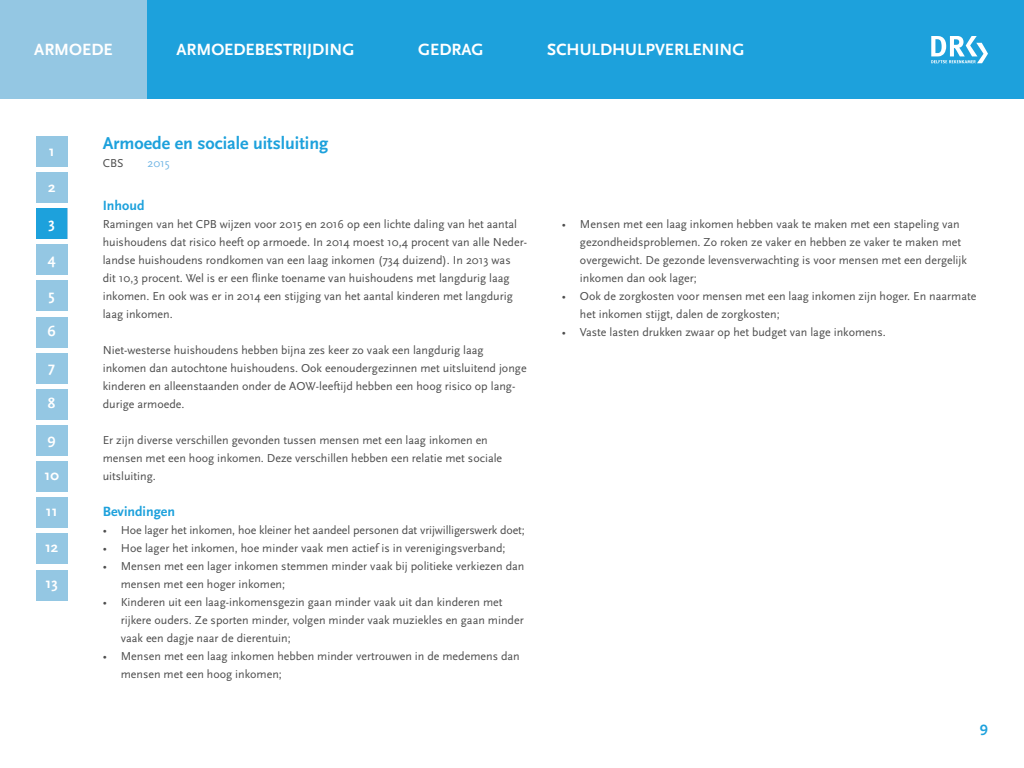
<style>
.page{position:relative;width:1024px;height:768px;background:#fff}
.page>*{position:absolute;margin:0;border:0;box-sizing:border-box;transform-origin:0 0}
.t1{font:700 18px "Scala Sans";color:#1da1dc}
.t2{font:700 17px "Scala Sans";color:#fff}
.t3{font:700 15px "Scala Sans";color:#fff}
.t4{font:700 15px "Scala Sans";color:#1da1dc}
.t5{font:700 14px "Scala Sans";color:#1da1dc}
.t6{font:12px/18px "Scala Sans";color:#4d4d4d}
.t7{font:12px "Scala Sans";color:#74b7e5}
</style>
<div class="page">
<div style="left:36px;top:172px;width:31px;height:31px;background:#94c7e3"></div>
<div style="left:36px;top:317px;width:31px;height:30px;background:#94c7e3"></div>
<div style="left:36px;top:461px;width:31px;height:31px;background:#94c7e3"></div>
<div style="left:36px;top:244px;width:31px;height:31px;background:#94c7e3"></div>
<div style="left:36px;top:389px;width:31px;height:31px;background:#94c7e3"></div>
<div style="left:36px;top:534px;width:31px;height:30px;background:#94c7e3"></div>
<div style="left:36px;top:353px;width:31px;height:31px;background:#94c7e3"></div>
<div style="left:36px;top:497px;width:31px;height:31px;background:#94c7e3"></div>
<div style="left:36px;top:281px;width:31px;height:30px;background:#94c7e3"></div>
<div style="left:36px;top:425px;width:31px;height:31px;background:#94c7e3"></div>
<div style="left:36px;top:570px;width:31px;height:30px;background:#94c7e3"></div>
<div style="left:36px;top:136px;width:31px;height:31px;background:#94c7e3"></div>
<div style="left:0;top:0;width:1024px;height:99px;background:#1da1dc"></div>
<svg style="left:931px;top:36px;width:57px;height:27px"></svg>
<div style="left:36px;top:208px;width:31px;height:31px;background:#1da1dc"></div>
<div style="left:0;top:0;width:147px;height:99px;background:#94c7e3"></div>
<h2 class="t2" style="left:34px;top:41px;width:80px">ARMOEDE</h2>
<h2 class="t2" style="left:176px;top:41px;width:180px">ARMOEDEBESTRIJDING</h2>
<h2 class="t2" style="left:418px;top:41px;width:67px">GEDRAG</h2>
<h2 class="t2" style="left:547px;top:41px;width:199px">SCHULDHULPVERLENING</h2>
<p class="t3" style="left:49px;top:143px;width:7px">1</p>
<p class="t3" style="left:48px;top:179px;width:9px">2</p>
<p class="t3" style="left:48px;top:215px;width:8px">3</p>
<p class="t3" style="left:48px;top:251px;width:9px">4</p>
<p class="t3" style="left:49px;top:287px;width:8px">5</p>
<p class="t3" style="left:48px;top:323px;width:10px">6</p>
<p class="t3" style="left:48px;top:359px;width:8px">7</p>
<p class="t3" style="left:48px;top:395px;width:9px">8</p>
<p class="t3" style="left:48px;top:431px;width:10px">9</p>
<p class="t3" style="left:45px;top:467px;width:16px">10</p>
<p class="t3" style="left:46px;top:503px;width:13px">11</p>
<p class="t3" style="left:45px;top:539px;width:15px">12</p>
<p class="t3" style="left:46px;top:575px;width:14px">13</p>
<h1 class="t1" style="left:103px;top:134px;width:227px">Armoede en sociale uitsluiting</h1>
<p class="t6" style="left:103px;top:154px;width:22px">CBS</p>
<p class="t7" style="left:148px;top:157px;width:24px">2015</p>
<p class="t5" style="left:103px;top:198px;width:43px">Inhoud</p>
<p class="t6" style="left:103px;top:216px;width:426px">Ramingen van het CPB wijzen voor 2015 en 2016 op een lichte daling van het aantal huishoudens dat risico heeft op armoede. In 2014 moest 10,4 procent van alle Neder&shy;landse huishoudens rondkomen van een laag inkomen (734 duizend). In 2013 was<br>dit 10,3 procent. Wel is er een flinke toename van huishoudens met langdurig laag inkomen. En ook was er in 2014 een stijging van het aantal kinderen met langdurig laag inkomen.</p>
<p class="t6" style="left:103px;top:342px;width:425px">Niet-westerse huishoudens hebben bijna zes keer zo vaak een langdurig laag inkomen dan autochtone huishoudens. Ook eenoudergezinnen met uitsluitend jonge kinderen en alleenstaanden onder de AOW-leeftijd hebben een hoog risico op lang&shy;durige armoede.</p>
<p class="t6" style="left:103px;top:432px;width:401px">Er zijn diverse verschillen gevonden tussen mensen met een laag inkomen en mensen met een hoog inkomen. Deze verschillen hebben een relatie met sociale uitsluiting.</p>
<p class="t5" style="left:103px;top:504px;width:74px">Bevindingen</p>
<p class="t6" style="left:103px;top:522px;width:424px">• Hoe lager het inkomen, hoe kleiner het aandeel personen dat vrijwilligerswerk doet;</p>
<p class="t6" style="left:103px;top:540px;width:404px">• Hoe lager het inkomen, hoe minder vaak men actief is in verenigingsverband;</p>
<p class="t6" style="left:121px;top:558px;width:405px;text-indent:-18px">• Mensen met een lager inkomen stemmen minder vaak bij politieke verkiezen dan mensen met een hoger inkomen;</p>
<p class="t6" style="left:121px;top:594px;width:404px;text-indent:-18px">• Kinderen uit een laag-inkomensgezin gaan minder vaak uit dan kinderen met rijkere ouders. Ze sporten minder, volgen minder vaak muziekles en gaan minder vaak een dagje naar de dierentuin;</p>
<p class="t6" style="left:121px;top:648px;width:401px;text-indent:-18px">• Mensen met een laag inkomen hebben minder vertrouwen in de medemens dan mensen met een hoog inkomen;</p>
<p class="t6" style="left:580px;top:216px;width:388px;text-indent:-18px">• Mensen met een laag inkomen hebben vaak te maken met een stapeling van gezondheidsproblemen. Zo roken ze vaker en hebben ze vaker te maken met overgewicht. De gezonde levensverwachting is voor mensen met een dergelijk inkomen dan ook lager;</p>
<p class="t6" style="left:580px;top:288px;width:398px;text-indent:-18px">• Ook de zorgkosten voor mensen met een laag inkomen zijn hoger. En naarmate het inkomen stijgt, dalen de zorgkosten;</p>
<p class="t6" style="left:562px;top:324px;width:325px">• Vaste lasten drukken zwaar op het budget van lage inkomens.</p>
<p class="t4" style="left:980px;top:719px;width:10px">9</p>
</div>
